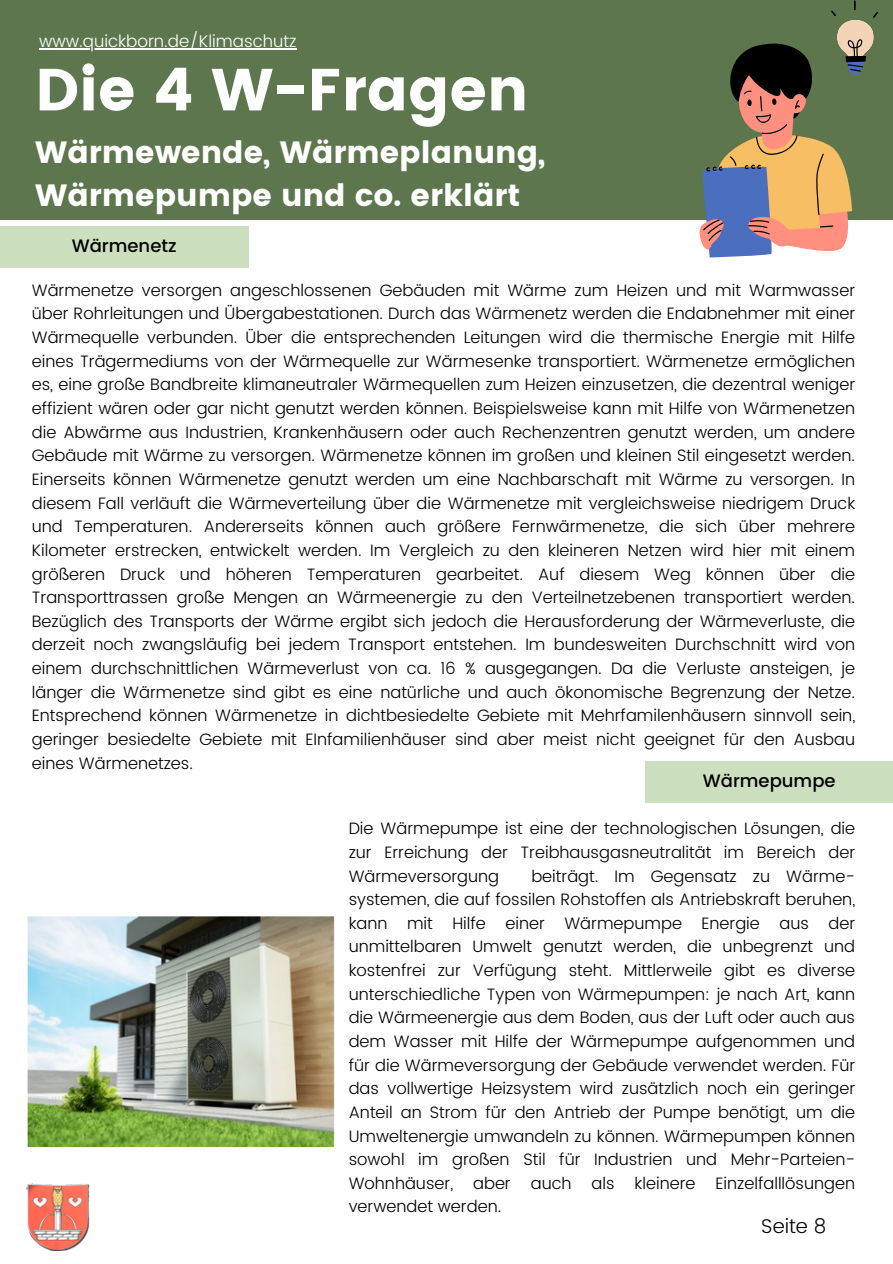
<style>
.page{position:relative;width:893px;height:1264px;background:#fff}
.page>*{position:absolute;margin:0;border:0;box-sizing:border-box;transform-origin:0 0}
.t1{font:59.25px "Poppins";color:#fff}
.t2{font:30.75px/42.8px "Poppins";color:#fff}
.t3{font:300 19.95px "Poppins";color:#000}
.t4{font:500 18px "Poppins";color:#000}
.t5{font:300 16.95px "Poppins";color:#fff}
.t6{font:300 16.5px/23.7px "Poppins";color:#000;text-align:justify}
</style>
<div class="page">
<div style="left:0;top:0;width:892px;height:220px;background:#5e764e"></div>
<div style="left:0;top:226px;width:248px;height:42px;background:#ccdfbf"></div>
<div style="left:645px;top:761px;width:247px;height:42px;background:#ccdfbf"></div>
<img style="left:26px;top:1183px;width:63px;height:67px">
<svg style="left:699px;top:0;width:178px;height:257px"></svg>
<img style="left:27px;top:916px;width:308px;height:230px">
<hr style="left:39px;top:48px;width:257px;height:1px;background:#fff">
<p class="t5" style="left:39px;top:31px;width:259px">www.quickborn.de/Klimaschutz</p>
<h1 class="t1" style="left:35px;top:55px;width:494px">Die 4 W-Fragen</h1>
<h2 class="t2" style="left:35px;top:131px;width:512px">Wärmewende, Wärmeplanung,<br>Wärmepumpe und co. erklärt</h2>
<p class="t4" style="left:72px;top:235px;width:106px">Wärmenetz</p>
<p class="t6" style="left:32px;top:278px;width:824px">Wärmenetze versorgen angeschlossenen Gebäuden mit Wärme zum Heizen und mit Warmwasser über Rohrleitungen und Übergabestationen. Durch das Wärmenetz werden die Endabnehmer mit einer Wärmequelle verbunden. Über die entsprechenden Leitungen wird die thermische Energie mit Hilfe eines Trägermediums von der Wärmequelle zur Wärmesenke transportiert. Wärmenetze ermöglichen es, eine große Bandbreite klimaneutraler Wärmequellen zum Heizen einzusetzen, die dezentral weniger effizient wären oder gar nicht genutzt werden können. Beispielsweise kann mit Hilfe von Wärmenetzen die Abwärme aus Industrien, Krankenhäusern oder auch Rechenzentren genutzt werden, um andere Gebäude mit Wärme zu versorgen. Wärmenetze können im großen und kleinen Stil eingesetzt werden.<br>Einerseits können Wärmenetze genutzt werden um eine Nachbarschaft mit Wärme zu versorgen. In diesem Fall verläuft die Wärmeverteilung über die Wärmenetze mit vergleichsweise niedrigem Druck und Temperaturen. Andererseits können auch größere Fernwärmenetze, die sich über mehrere Kilometer erstrecken, entwickelt werden. Im Vergleich zu den kleineren Netzen wird hier mit einem größeren Druck und höheren Temperaturen gearbeitet. Auf diesem Weg können über die Transporttrassen große Mengen an Wärmeenergie zu den Verteilnetzebenen transportiert werden.<br>Bezüglich des Transports der Wärme ergibt sich jedoch die Herausforderung der Wärmeverluste, die derzeit noch zwangsläufig bei jedem Transport entstehen. Im bundesweiten Durchschnitt wird von einem durchschnittlichen Wärmeverlust von ca. 16 % ausgegangen. Da die Verluste ansteigen, je länger die Wärmenetze sind gibt es eine natürliche und auch ökonomische Begrenzung der Netze.<br>Entsprechend können Wärmenetze in dichtbesiedelte Gebiete mit Mehrfamilenhäusern sinnvoll sein, geringer besiedelte Gebiete mit EInfamilienhäuser sind aber meist nicht geeignet für den Ausbau eines Wärmenetzes.</p>
<p class="t4" style="left:702px;top:770px;width:134px">Wärmepumpe</p>
<p class="t6" style="left:348px;top:816px;width:508px">Die Wärmepumpe ist eine der technologischen Lösungen, die zur Erreichung der Treibhausgasneutralität im Bereich der Wärmeversorgung</p>
<p class="t6" style="left:348px;top:864px;width:508px;text-indent:183px">beiträgt. Im Gegensatz zu Wärme&shy;systemen, die auf fossilen Rohstoffen als Antriebskraft beruhen, kann mit Hilfe einer Wärmepumpe Energie aus der unmittelbaren Umwelt genutzt werden, die unbegrenzt und kostenfrei zur Verfügung steht. Mittlerweile gibt es diverse unterschiedliche Typen von Wärmepumpen: je nach Art, kann die Wärmeenergie aus dem Boden, aus der Luft oder auch aus dem Wasser mit Hilfe der Wärmepumpe aufgenommen und für die Wärmeversorgung der Gebäude verwendet werden. Für das vollwertige Heizsystem wird zusätzlich noch ein geringer Anteil an Strom für den Antrieb der Pumpe benötigt, um die Umweltenergie umwandeln zu können. Wärmepumpen können sowohl im großen Stil für Industrien und Mehr-Parteien-Wohnhäuser, aber auch als kleinere Einzelfalllösungen verwendet werden.</p>
<p class="t3" style="left:761px;top:1214px;width:67px">Seite 8</p>
</div>
